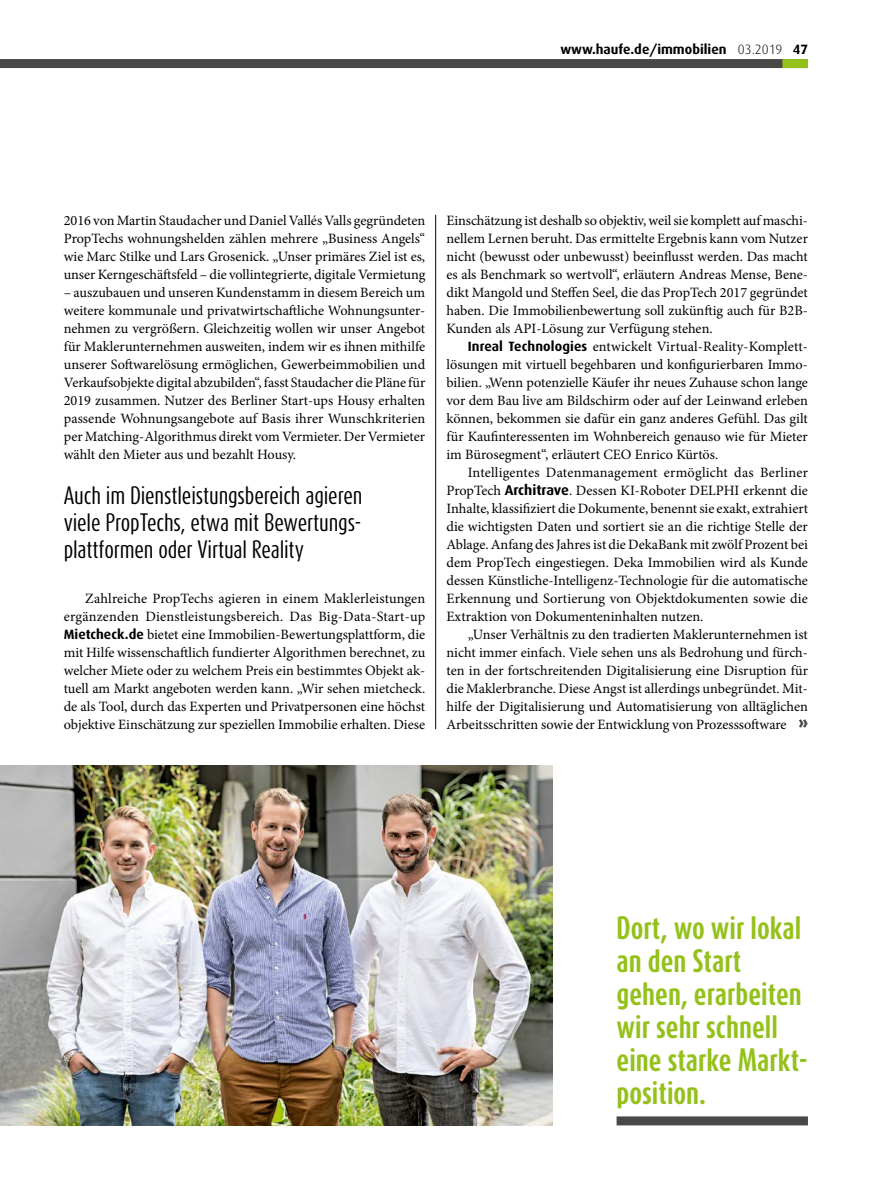
<style>
.page{position:relative;width:893px;height:1191px;background:#fff}
.page>*{position:absolute;margin:0;border:0;box-sizing:border-box;transform-origin:0 0}
.t1{font:700 27px/33px "Dax Compact";color:#94c11a}
.t2{font:21px/27px "Dax Compact";letter-spacing:-.01em;color:#000;text-align:justify}
.t3{font:14.25px/18px "Minion Pro";color:#000;text-align:justify}
.t4{font:700 13.5px "Dax";color:#000}
.s1{font-weight:300}
.s2{font-family:"Dax";font-weight:700;font-size:13.5px}
.s3{font-family:"Dax";font-weight:700}
.s4{font-family:"Dax";font-weight:900;font-size:16.5px;color:#484847}
</style>
<div class="page">
<div style="left:0;top:59px;width:808px;height:9px;background:#484847"></div>
<div style="left:782px;top:59px;width:26px;height:9px;background:#94c11a"></div>
<hr style="left:435px;top:215px;width:1px;height:514px;background:#000">
<img style="left:1px;top:765px;width:552px;height:360px">
<img style="left:0;top:765px;width:1px;height:360px">
<div style="left:617px;top:1116px;width:191px;height:9px;background:#484847"></div>
<p class="t4" style="left:560px;top:41px;width:249px">www.haufe.de/immobilien <span class="s1">03.2019</span> 47</p>
<p class="t3" style="left:64px;top:212px;width:363px">2016 von Martin Staudacher und Daniel Vallés Valls gegründeten PropTechs wohnungshelden zählen mehrere „Business Angels“ wie Marc Stilke und Lars Grosenick. „Unser primäres Ziel ist es, unser Kerngeschäftsfeld – die vollintegrierte, digitale Vermietung</p>
<p class="t3" style="left:64px;top:284px;width:363px">– auszubauen und unseren Kundenstamm in diesem Bereich um weitere kommunale und privatwirtschaftliche Wohnungsunter&shy;nehmen zu vergrößern. Gleichzeitig wollen wir unser Angebot für Maklerunternehmen ausweiten, indem wir es ihnen mithilfe unserer Softwarelösung ermöglichen, Gewerbeimmobilien und Verkaufsobjekte digital abzubilden“, fasst Staudacher die Pläne für 2019 zusammen. Nutzer des Berliner Start-ups Housy erhalten passende Wohnungsangebote auf Basis ihrer Wunschkriterien per Matching-Algorithmus direkt vom Vermieter. Der Vermieter wählt den Mieter aus und bezahlt Housy.</p>
<h2 class="t2" style="left:64px;top:482px;width:300px">Auch im Dienstleistungsbereich agieren viele PropTechs, etwa mit Bewertungs&shy;plattformen oder Virtual Reality</h2>
<p class="t3" style="left:64px;top:590px;width:363px;text-indent:21px">Zahlreiche PropTechs agieren in einem Maklerleistungen ergänzenden Dienstleistungsbereich. Das Big-Data-Start-up <span class="s2">Mietcheck.de</span> bietet eine Immobilien-Bewertungsplattform, die mit Hilfe wissenschaftlich fundierter Algorithmen berechnet, zu welcher Miete oder zu welchem Preis ein bestimmtes Objekt ak&shy;tuell am Markt angeboten werden kann. „Wir sehen mietcheck. de als Tool, durch das Experten und Privatpersonen eine höchst objektive Einschätzung zur speziellen Immobilie erhalten. Diese</p>
<p class="t3" style="left:446px;top:212px;width:363px">Einschätzung ist deshalb so objektiv, weil sie komplett auf maschi&shy;nellem Lernen beruht. Das ermittelte Ergebnis kann vom Nutzer nicht (bewusst oder unbewusst) beeinflusst werden. Das macht es als Benchmark so wertvoll“, erläutern Andreas Mense, Bene&shy;dikt Mangold und Steffen Seel, die das PropTech 2017 gegründet haben. Die Immobilienbewertung soll zukünftig auch für B2B-Kunden als API-Lösung zur Verfügung stehen.</p>
<p class="t3" style="left:446px;top:338px;width:363px;text-indent:21px"><span class="s2">Inreal Technologies</span> entwickelt Virtual-Reality-Komplett&shy;lösungen mit virtuell begehbaren und konfigurierbaren Immo&shy;bilien. „Wenn potenzielle Käufer ihr neues Zuhause schon lange vor dem Bau live am Bildschirm oder auf der Leinwand erleben können, bekommen sie dafür ein ganz anderes Gefühl. Das gilt für Kaufinteressenten im Wohnbereich genauso wie für Mieter im Bürosegment“, erläutert CEO Enrico Kürtös.</p>
<p class="t3" style="left:446px;top:464px;width:363px;text-indent:21px">Intelligentes Datenmanagement ermöglicht das Berliner PropTech <span class="s3">Architrave</span>. Dessen KI-Roboter DELPHI erkennt die Inhalte, klassifiziert die Dokumente, benennt sie exakt, extrahiert die wichtigsten Daten und sortiert sie an die richtige Stelle der Ablage. Anfang des Jahres ist die DekaBank mit zwölf Prozent bei dem PropTech eingestiegen. Deka Immobilien wird als Kunde dessen Künstliche-Intelligenz-Technologie für die automatische Erkennung und Sortierung von Objektdokumenten sowie die Extraktion von Dokumenteninhalten nutzen.</p>
<p class="t3" style="left:446px;top:625px;width:363px;text-indent:21px">„Unser Verhältnis zu den tradierten Maklerunternehmen ist nicht immer einfach. Viele sehen uns als Bedrohung und fürch&shy;ten in der fortschreitenden Digitalisierung eine Disruption für die Maklerbranche. Diese Angst ist allerdings unbegründet. Mit&shy;hilfe der Digitalisierung und Automatisierung von alltäglichen Arbeitsschritten sowie der Entwicklung von Prozesssoftware <span class="s4">»</span></p>
<h1 class="t1" style="left:617px;top:910px;width:193px">Dort, wo wir lokal an den Start gehen, erarbeiten wir sehr schnell eine starke Markt&shy;position.</h1>
</div>
